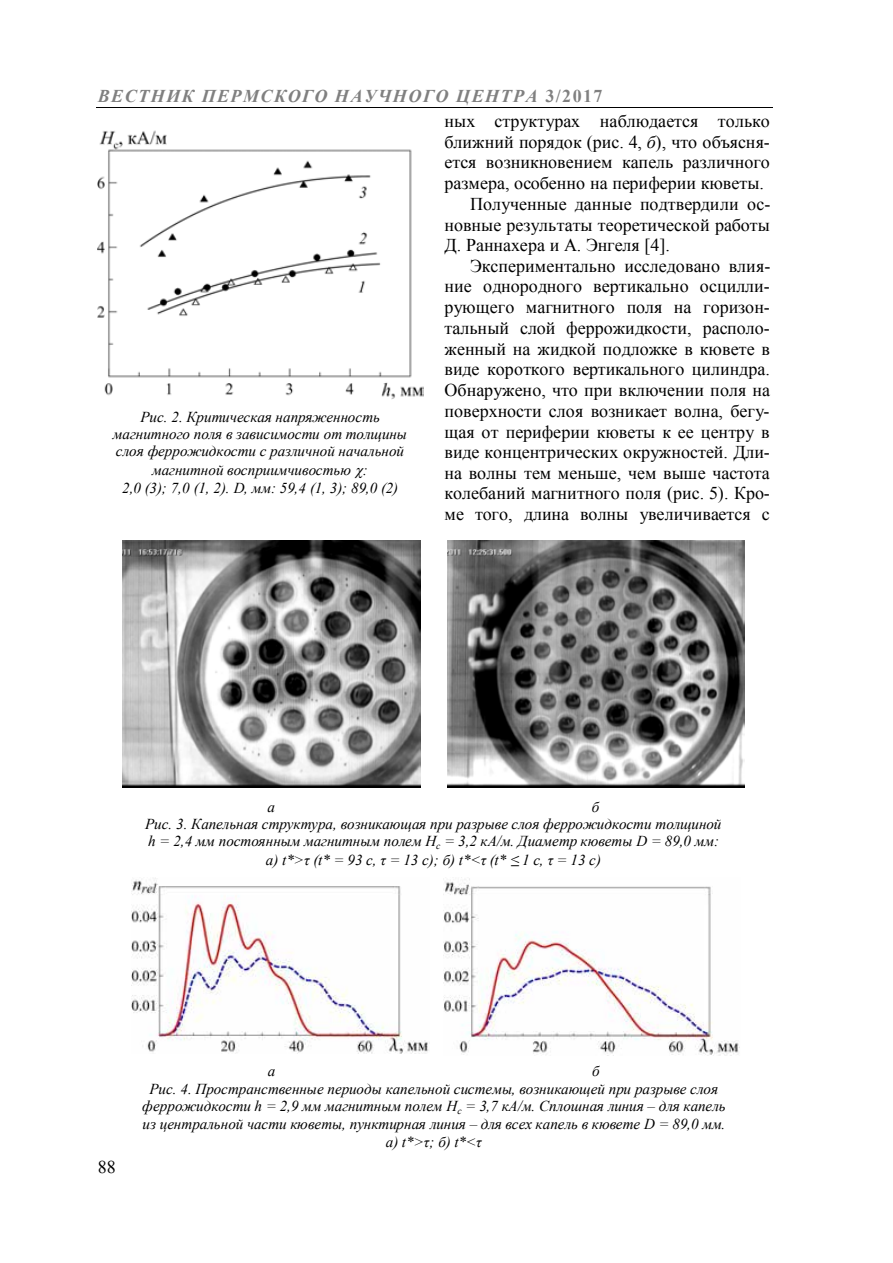
<style>
.page{position:relative;width:893px;height:1263px;background:#fff}
.page>*{position:absolute;margin:0;border:0;box-sizing:border-box;transform-origin:0 0}
.t1{font:18px "Times New Roman";color:#000}
.t2{font:italic 700 18px "Times New Roman";letter-spacing:.08em;color:#808080}
.t3{font:italic 15.15px/17.5px "Times New Roman";color:#000;text-align:center}
.s1{font-style:normal}
.s2{font-style:italic}
</style>
<div class="page">
<hr style="left:96px;top:107px;width:676px;height:1px;background:#000">
<img style="left:98px;top:130px;width:325px;height:269px">
<img style="left:447px;top:540px;width:297px;height:248px">
<img style="left:123px;top:540px;width:297px;height:247px">
<img style="left:443px;top:878px;width:297px;height:177px">
<img style="left:131px;top:878px;width:298px;height:175px">
<p class="t2" style="left:98px;top:89px;width:506px">ВЕСТНИК ПЕРМСКОГО НАУЧНОГО ЦЕНТРА <span class="s1">3/2017</span></p>
<p class="t3" style="left:113px;top:409px;width:296px">Рис. 2. Критическая напряженность магнитного поля в зависимости от толщины слоя феррожидкости с различной начальной</p>
<p class="t3" style="left:122px;top:462px;width:278px">магнитной восприимчивостью :<br>2,0 (3); 7,0 (1, 2). D, мм: 59,4 (1, 3); 89,0 (2)</p>
<p class="t1" style="left:444px;top:114px;width:327px">ных структурах наблюдается только</p>
<p class="t1" style="left:444px;top:135px;width:327px">ближний порядок (рис. 4, <span class="s2">б</span>), что объясня-</p>
<p class="t1" style="left:444px;top:156px;width:327px">ется возникновением капель различного</p>
<p class="t1" style="left:444px;top:177px;width:321px">размера, особенно на периферии кюветы.</p>
<p class="t1" style="left:470px;top:197px;width:302px">Полученные данные подтвердили ос-</p>
<p class="t1" style="left:444px;top:218px;width:327px">новные результаты теоретической работы</p>
<p class="t1" style="left:444px;top:239px;width:227px">Д. Раннахера и А. Энгеля [4].</p>
<p class="t1" style="left:470px;top:259px;width:302px">Экспериментально исследовано влия-</p>
<p class="t1" style="left:444px;top:280px;width:327px">ние однородного вертикально осцилли-</p>
<p class="t1" style="left:444px;top:301px;width:327px">рующего магнитного поля на горизон-</p>
<p class="t1" style="left:444px;top:321px;width:327px">тальный слой феррожидкости, располо-</p>
<p class="t1" style="left:444px;top:342px;width:327px">женный на жидкой подложке в кювете в</p>
<p class="t1" style="left:444px;top:363px;width:327px">виде короткого вертикального цилиндра.</p>
<p class="t1" style="left:444px;top:384px;width:327px">Обнаружено, что при включении поля на</p>
<p class="t1" style="left:444px;top:404px;width:326px">поверхности слоя возникает волна, бегу-</p>
<p class="t1" style="left:444px;top:425px;width:326px">щая от периферии кюветы к ее центру в</p>
<p class="t1" style="left:444px;top:446px;width:327px">виде концентрических окружностей. Дли-</p>
<p class="t1" style="left:444px;top:466px;width:327px">на волны тем меньше, чем выше частота</p>
<p class="t1" style="left:444px;top:487px;width:327px">колебаний магнитного поля (рис. 5). Кро-</p>
<p class="t1" style="left:444px;top:507px;width:327px">ме того, длина волны увеличивается с</p>
<p class="t3" style="left:267px;top:799px;width:9px">а</p>
<p class="t3" style="left:591px;top:799px;width:9px">б</p>
<p class="t3" style="left:145px;top:817px;width:578px">Рис. 3. Капельная структура, возникающая при разрыве слоя феррожидкости толщиной h = 2,4 мм постоянным магнитным полем H<sub>с</sub> = 3,2 кА/м. Диаметр кюветы D = 89,0 мм: а) t*&gt;τ (t* = 93 c, τ = 13 с); б) t*&lt;τ (t* ≤ 1 c, τ = 13 с)</p>
<p class="t3" style="left:268px;top:1063px;width:9px">а</p>
<p class="t3" style="left:592px;top:1063px;width:9px">б</p>
<p class="t1" style="left:98px;top:1161px;width:19px">88</p>
<p class="t3" style="left:142px;top:1082px;width:585px">Рис. 4. Пространственные периоды капельной системы, возникающей при разрыве слоя феррожидкости h = 2,9 мм магнитным полем H<sub>с</sub> = 3,7 кА/м. Сплошная линия – для капель из центральной части кюветы, пунктирная линия – для всех капель в кювете D = 89,0 мм. а) t*&gt;τ; б) t*&lt;τ</p>
</div>
